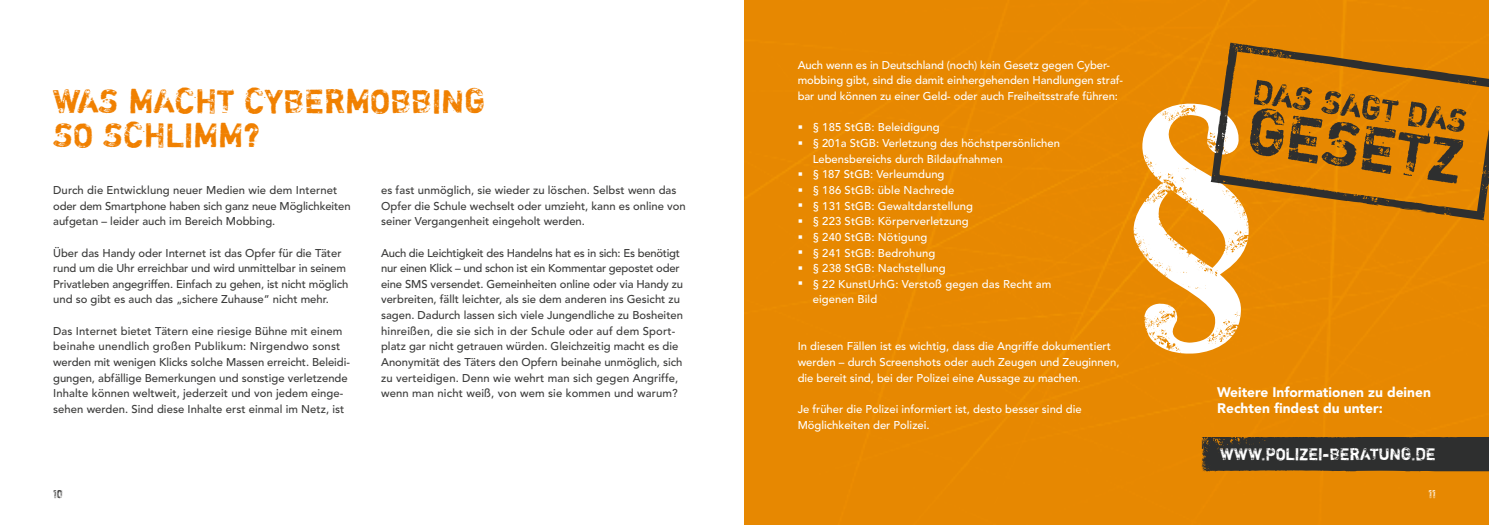
<style>
.page{position:relative;width:1489px;height:525px;background:#fff}
.page>*{position:absolute;margin:0;border:0;box-sizing:border-box;transform-origin:0 0}
.t1{font:33.75px/33.8px "Shortcut";color:#f08000}
.t2{font:16.88px "Shortcut";letter-spacing:-.005em;color:#fff}
.t3{font:900 13.75px/15.6px "Avenir LT Std";color:#fff}
.t4{font:500 11.25px/15.6px "Avenir LT Std";color:#3b3b3a}
.t5{font:500 11.25px/15.6px "Avenir LT Std";color:#fff}
.t6{font:11.25px "Shortcut";color:#3b3b3a}
.t7{font:11.25px "Shortcut";color:#fff}
.s1{font-family:"Arial";font-weight:400;font-size:15px}
</style>
<div class="page">
<div style="left:744px;top:1px;width:744px;height:523px;background:#e78801"></div>
<svg style="left:1201px;top:437px;width:287px;height:35px;background:#36332c"></svg>
<svg style="left:1210px;top:43px;width:278px;height:177px;background:#c2760a"></svg>
<svg style="left:1230px;top:42px;width:6px;height:2px"></svg>
<svg style="left:1133px;top:80px;width:333px;height:273px;background:#d89029"></svg>
<h1 class="t1" style="left:53px;top:81px;width:433px">WAS MACHT CYBERMOBBING<br>SO SCHLIMM?</h1>
<p class="t4" style="left:53px;top:182px;width:299px">Durch die Entwicklung neuer Medien wie dem Internet oder dem Smartphone haben sich ganz neue Möglichkeiten aufgetan – leider auch im Bereich Mobbing.</p>
<p class="t4" style="left:53px;top:245px;width:297px">Über das Handy oder Internet ist das Opfer für die Täter rund um die Uhr erreichbar und wird unmittelbar in seinem Privatleben angegriffen. Einfach zu gehen, ist nicht möglich und so gibt es auch das „sichere Zuhause“ nicht mehr.</p>
<p class="t4" style="left:53px;top:323px;width:298px">Das Internet bietet Tätern eine riesige Bühne mit einem beinahe unendlich großen Publikum: Nirgendwo sonst werden mit wenigen Klicks solche Massen erreicht. Beleidi&shy;gungen, abfällige Bemerkungen und sonstige verletzende Inhalte können weltweit, jederzeit und von jedem einge&shy;sehen werden. Sind diese Inhalte erst einmal im Netz, ist</p>
<p class="t4" style="left:381px;top:182px;width:306px">es fast unmöglich, sie wieder zu löschen. Selbst wenn das<br>Opfer die Schule wechselt oder umzieht, kann es online von seiner Vergangenheit eingeholt werden.</p>
<p class="t4" style="left:381px;top:245px;width:303px">Auch die Leichtigkeit des Handelns hat es in sich: Es benötigt nur einen Klick – und schon ist ein Kommentar gepostet oder eine SMS versendet. Gemeinheiten online oder via Handy zu verbreiten, fällt leichter, als sie dem anderen ins Gesicht zu sagen. Dadurch lassen sich viele Jungendliche zu Bosheiten hinreißen, die sie sich in der Schule oder auf dem Sport&shy;platz gar nicht getrauen würden. Gleichzeitig macht es die Anonymität des Täters den Opfern beinahe unmöglich, sich zu verteidigen. Denn wie wehrt man sich gegen Angriffe, wenn man nicht weiß, von wem sie kommen und warum?</p>
<p class="t5" style="left:797px;top:58px;width:327px">Auch wenn es in Deutschland (noch) kein Gesetz gegen Cyber&shy;mobbing gibt, sind die damit einhergehenden Handlungen straf&shy;bar und können zu einer Geld- oder auch Freiheitsstrafe führen:</p>
<p class="t5" style="left:797px;top:120px;width:144px"><span class="s1">▪</span> § 185 StGB: Beleidigung</p>
<p class="t5" style="left:812px;top:136px;width:249px;text-indent:-15px"><span class="s1">▪</span> § 201a StGB: Verletzung des höchstpersönlichen<br>Lebensbereichs durch Bildaufnahmen</p>
<p class="t5" style="left:797px;top:167px;width:148px"><span class="s1">▪</span> § 187 StGB: Verleumdung</p>
<p class="t5" style="left:797px;top:182px;width:158px"><span class="s1">▪</span> § 186 StGB: üble Nachrede</p>
<p class="t5" style="left:797px;top:198px;width:177px"><span class="s1">▪</span> § 131 StGB: Gewaltdarstellung</p>
<p class="t5" style="left:797px;top:214px;width:173px"><span class="s1">▪</span> § 223 StGB: Körperverletzung</p>
<p class="t5" style="left:797px;top:229px;width:131px"><span class="s1">▪</span> § 240 StGB: Nötigung</p>
<p class="t5" style="left:797px;top:245px;width:139px"><span class="s1">▪</span> § 241 StGB: Bedrohung</p>
<p class="t5" style="left:797px;top:261px;width:150px"><span class="s1">▪</span> § 238 StGB: Nachstellung</p>
<p class="t5" style="left:812px;top:276px;width:240px;text-indent:-15px"><span class="s1">▪</span> § 22 KunstUrhG: Verstoß gegen das Recht am eigenen Bild</p>
<p class="t5" style="left:797px;top:339px;width:323px">In diesen Fällen ist es wichtig, dass die Angriffe dokumentiert werden – durch Screenshots oder auch Zeugen und Zeuginnen, die bereit sind, bei der Polizei eine Aussage zu machen.</p>
<p class="t5" style="left:797px;top:401px;width:285px">Je früher die Polizei informiert ist, desto besser sind die<br>Möglichkeiten der Polizei.</p>
<p class="t3" style="left:1217px;top:384px;width:215px">Weitere Informationen zu deinen<br>Rechten findest du unter:</p>
<h2 class="t2" style="left:1219px;top:443px;width:217px">WWW.POLIZEI-BERATUNG.DE</h2>
<p class="t6" style="left:53px;top:486px;width:11px">10</p>
<p class="t7" style="left:1428px;top:486px;width:9px">11</p>
</div>
